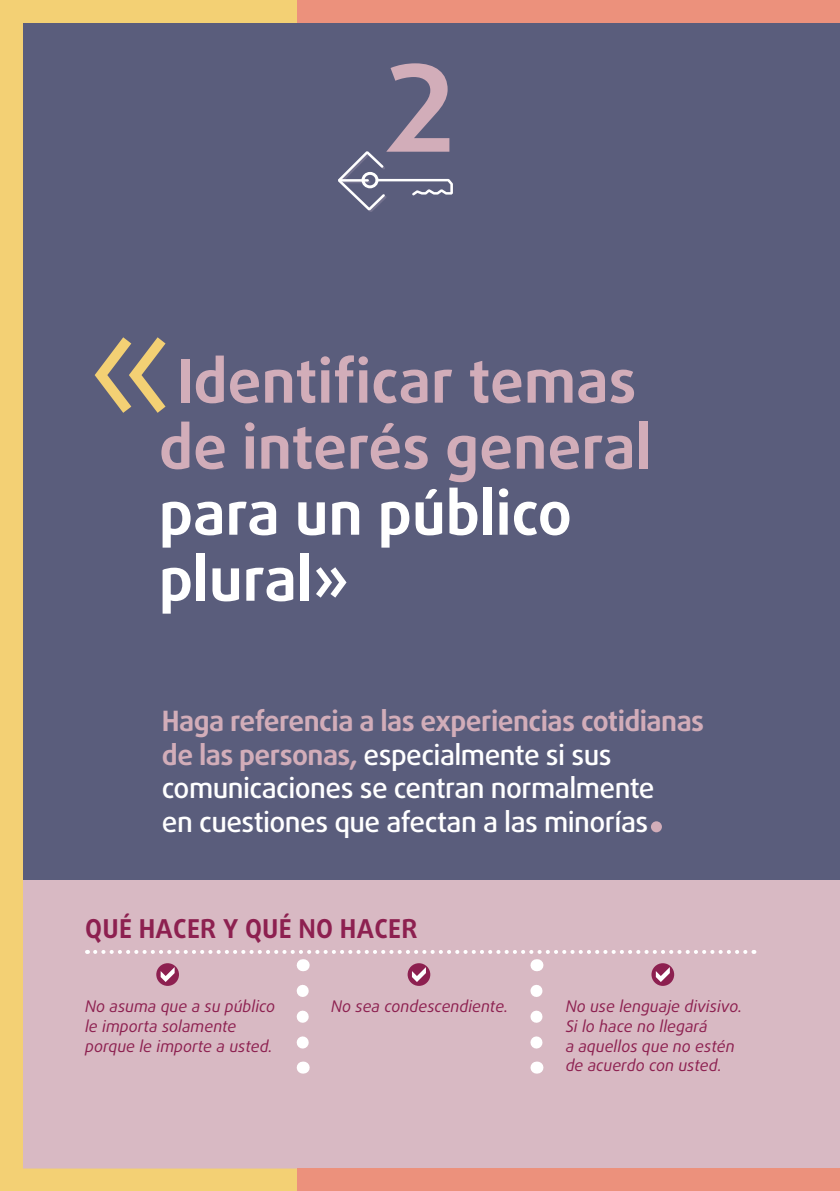
<style>
.page{position:relative;width:840px;height:1191px;background:#fff}
.page>*{position:absolute;margin:0;border:0;box-sizing:border-box;transform-origin:0 0}
.title_1{font:156px "Daxline Pro";color:#f3d074}
.chapter_number{font:700 120px "Daxline Pro";color:#d2adb9}
.intro{font:700 64px "Daxline Pro";color:#d2adb9}
.title_1-2{font:700 60px/66px "Daxline Pro";color:#d2adb9}
.intro-2{font:500 28px/33.6px "Daxline Pro";letter-spacing:-.02em;color:#fff}
.dosAndDonts_title{font:700 26px "Daxline Pro";letter-spacing:.01em;color:#8d2050}
.dosAndDonts{font:italic 16px/19.6px "Daxline Pro";color:#8d2050}
.s1{color:#fff}
.s2{font-weight:700;color:#d2adb9}
</style>
<div class="page">
<div style="left:0;top:0;width:839px;height:1191px;background:#5a5d7c"></div>
<div style="left:0;top:881px;width:839px;height:310px;background:#d8b9c3"></div>
<div style="left:0;top:0;width:23px;height:1191px;background:#f3d074"></div>
<div style="left:0;top:0;width:297px;height:23px;background:#f3d074"></div>
<svg style="left:338px;top:151px;width:114px;height:61px"></svg>
<div style="left:0;top:1168px;width:297px;height:23px;background:#f3d074"></div>
<div style="left:297px;top:0;width:542px;height:23px;background:#ec917c"></div>
<div style="left:297px;top:1168px;width:542px;height:23px;background:#ec917c"></div>
<svg style="left:530px;top:990px;width:12px;height:59px"></svg>
<svg style="left:536px;top:1061px;width:1px;height:12px"></svg>
<svg style="left:296px;top:990px;width:12px;height:59px"></svg>
<svg style="left:302px;top:1061px;width:1px;height:12px"></svg>
<div style="left:156px;top:963px;width:23px;height:23px;background:#8d2050;border-radius:50%"></div>
<svg style="left:407px;top:963px;width:23px;height:23px"></svg>
<div style="left:651px;top:963px;width:22px;height:23px;background:#8d2050;border-radius:50%"></div>
<svg style="left:87px;top:950px;width:658px;height:32px"></svg>
<p class="chapter_number" style="left:385px;top:29px;width:71px">2</p>
<p class="title_1" style="left:85px;top:263px;width:93px">«</p>
<p class="title_1-2" style="left:159px;top:348px;width:493px">Identificar temas de interés general <span class="s1">para un público plural»</span></p>
<p class="intro-2" style="left:162px;top:704px;width:543px"><span class="s2">Haga referencia a las experiencias cotidianas de las personas,</span> especialmente si sus comunicaciones se centran normalmente<br>en cuestiones que afectan a las minorías</p>
<p class="intro" style="left:647px;top:766px;width:19px">.</p>
<p class="dosAndDonts_title" style="left:85px;top:911px;width:333px">QUÉ HACER Y QUÉ NO HACER</p>
<p class="dosAndDonts" style="left:85px;top:997px;width:191px">No asuma que a su público le importa solamente porque le importe a usted.</p>
<p class="dosAndDonts" style="left:331px;top:997px;width:178px">No sea condescendiente.</p>
<p class="dosAndDonts" style="left:565px;top:997px;width:178px">No use lenguaje divisivo.<br>Si lo hace no llegará<br>a aquellos que no estén de acuerdo con usted.</p>
</div>
